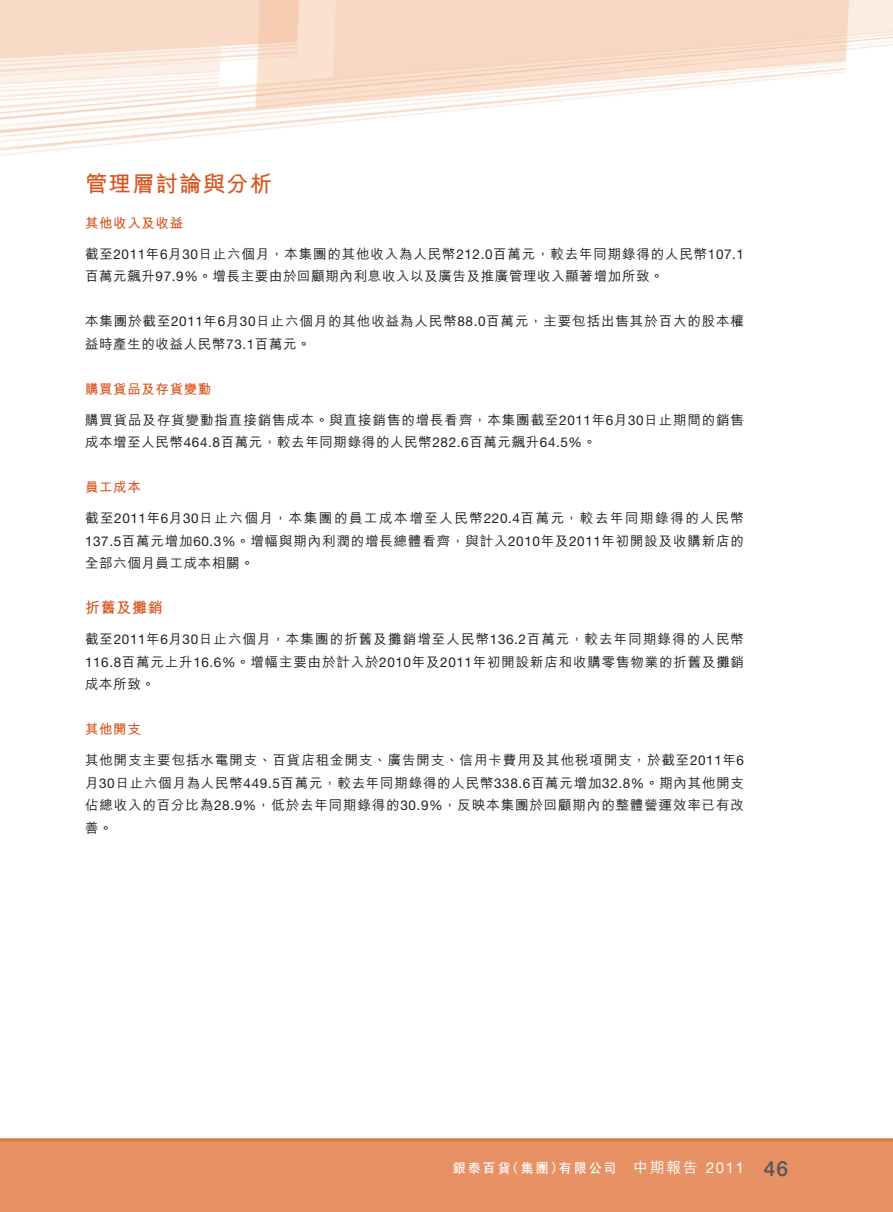
<style>
.page{position:relative;width:893px;height:1212px;background:#fff}
.page>*{position:absolute;margin:0;border:0;box-sizing:border-box;transform-origin:0 0}
.t1{font:700 22.5px "M Hei HK";letter-spacing:.045em;color:#d9531c}
.t2{font:700 15px "M Hei HK";letter-spacing:.045em;color:#d9531c}
.t3{font:500 13.5px/22.5px "M Hei HK";letter-spacing:.06em;color:#231f20}
.t4{font:700 13.5px "M Hei HK";letter-spacing:.045em;color:#d9531c}
.t5{font:700 13.5px "C Hei 2 HK";letter-spacing:.105em;color:#fff}
.s1{font-family:"Helvetica Neue LT Std";font-weight:400}
.s2{font-family:"M Hei HK";font-weight:500;font-size:15px}
.s3{font-family:"Helvetica Neue LT Std";font-weight:400;font-size:15px}
.s4{font-family:"Helvetica Neue LT Std";font-weight:500;font-size:21px;color:#57585a}
</style>
<div class="page">
<div style="left:0;top:1139px;width:893px;height:73px;background:#e89165"></div>
<hr style="left:0;top:1138px;width:893px;height:3px;background:#e0733f">
<p class="t1" style="left:85px;top:167px;width:189px">管理層討論與分析</p>
<p class="t4" style="left:85px;top:213px;width:100px">其他收入及收益</p>
<p class="t3" style="left:85px;top:241px;width:661px">截至<span class="s1">2011</span>年<span class="s1">6</span>月<span class="s1">30</span>日止六個月，本集團的其他收入為人民幣<span class="s1">212.0</span>百萬元，較去年同期錄得的人民幣<span class="s1">107.1</span>百萬元飆升<span class="s1">97.9%</span>。增長主要由於回顧期內利息收入以及廣告及推廣管理收入顯著增加所致。</p>
<p class="t3" style="left:85px;top:309px;width:661px">本集團於截至<span class="s1">2011</span>年<span class="s1">6</span>月<span class="s1">30</span>日止六個月的其他收益為人民幣<span class="s1">88.0</span>百萬元，主要包括出售其於百大的股本權益時產生的收益人民幣<span class="s1">73.1</span>百萬元。</p>
<p class="t4" style="left:85px;top:379px;width:128px">購買貨品及存貨變動</p>
<p class="t3" style="left:85px;top:407px;width:661px">購買貨品及存貨變動指直接銷售成本。與直接銷售的增長看齊，本集團截至<span class="s1">2011</span>年<span class="s1">6</span>月<span class="s1">30</span>日止期間的銷售成本增至人民幣<span class="s1">464.8</span>百萬元，較去年同期錄得的人民幣<span class="s1">282.6</span>百萬元飆升<span class="s1">64.5%</span>。</p>
<p class="t4" style="left:85px;top:477px;width:57px">員工成本</p>
<p class="t3" style="left:85px;top:506px;width:661px;text-align:justify">截至<span class="s1">2011</span>年<span class="s1">6</span>月<span class="s1">30</span>日止六個月，本集團的員工成本增至人民幣<span class="s1">220.4</span>百萬元，較去年同期錄得的人民幣<span class="s1">137.5</span>百萬元增加<span class="s1">60.3%</span>。增幅與期內利潤的增長總體看齊，與計入<span class="s1">2010</span>年及<span class="s1">2011</span>年初開設及收購新店的全部六個月員工成本相關。</p>
<p class="t2" style="left:85px;top:597px;width:79px">折舊及攤銷</p>
<p class="t3" style="left:85px;top:627px;width:661px;text-align:justify">截至<span class="s1">2011</span>年<span class="s1">6</span>月<span class="s1">30</span>日止六個月，本集團的折舊及攤銷增至人民幣<span class="s1">136.2</span>百萬元，較去年同期錄得的人民幣<span class="s1">116.8</span>百萬元上升<span class="s1">16.6%</span>。增幅主要由於計入於<span class="s1">2010</span>年及<span class="s1">2011</span>年初開設新店和收購零售物業的折舊及攤銷成本所致。</p>
<p class="t4" style="left:85px;top:719px;width:57px">其他開支</p>
<p class="t3" style="left:85px;top:748px;width:661px;text-align:justify">其他開支主要包括水電開支、百貨店租金開支、廣告開支、信用卡費用及其他稅項開支，於截至<span class="s1">2011</span>年<span class="s1">6</span>月<span class="s1">30</span>日止六個月為人民幣<span class="s1">449.5</span>百萬元，較去年同期錄得的人民幣<span class="s1">338.6</span>百萬元增加<span class="s1">32.8%</span>。期內其他開支佔總收入的百分比為<span class="s1">28.9%</span>，低於去年同期錄得的<span class="s1">30.9%</span>，反映本集團於回顧期內的整體營運效率已有改善。</p>
<p class="t5" style="left:453px;top:1158px;width:337px">銀泰百貨（集團）有限公司 <span class="s2">中期報告</span> <span class="s3">2011</span> <span class="s4">46</span></p>
</div>
